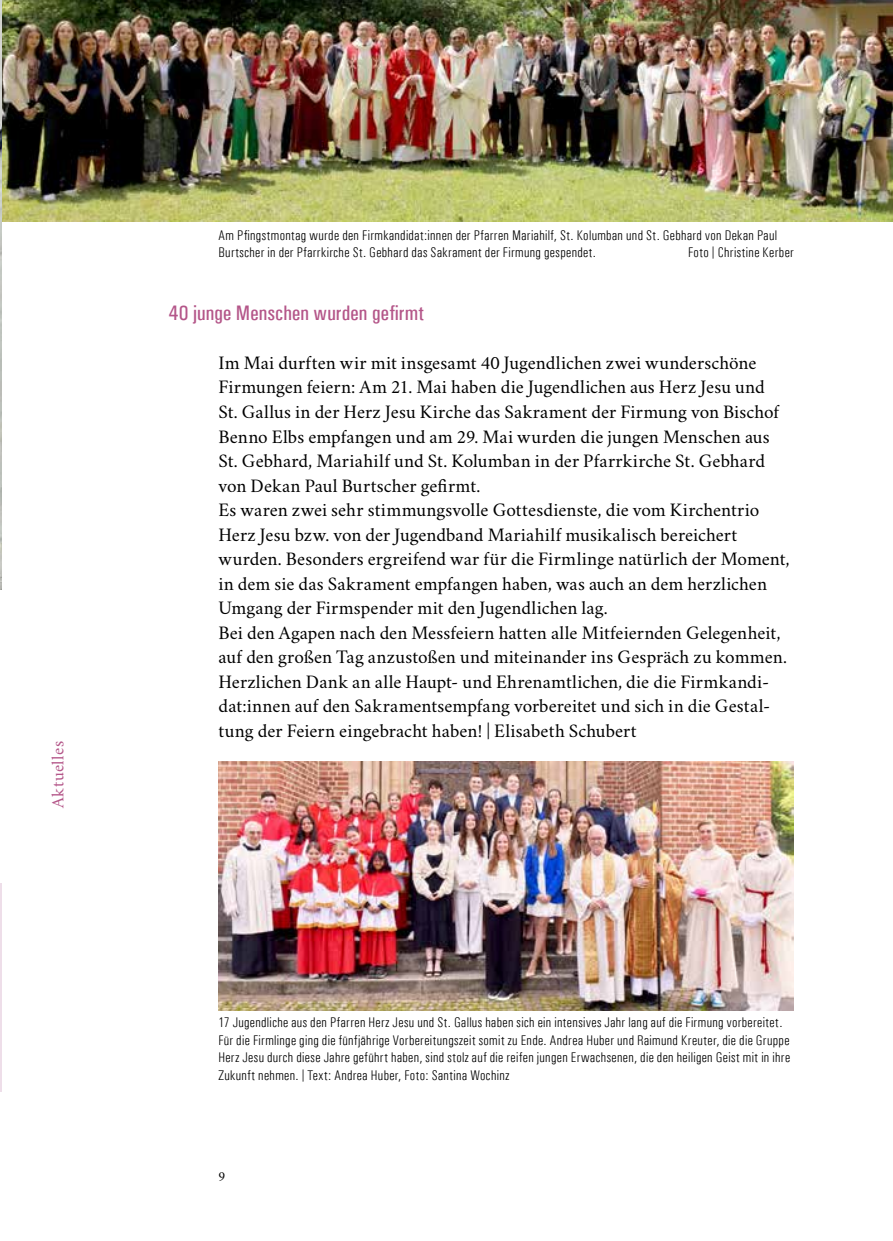
<style>
.page{position:relative;width:893px;height:1241px;background:#fff}
.page>*{position:absolute;margin:0;border:0;box-sizing:border-box;transform-origin:0 0}
.t1{font:500 condensed 21px "Univers";letter-spacing:.01em;color:#b45689}
.t2{font:19.25px/24.5px "Crimson";letter-spacing:.005em;color:#000}
.t3{font:17.5px "Crimson";letter-spacing:.025em;color:#b45689}
.t4{font:300 condensed 14px/17.5px "Univers";letter-spacing:.025em;color:#000}
.t5{font:14px "Crimson";color:#000}
.s1{font-family:"Crimson";font-weight:400;font-stretch:normal}
</style>
<div class="page">
<img style="left:2px;top:0;width:891px;height:222px">
<img style="left:218px;top:761px;width:576px;height:249px">
<hr style="left:0;top:883px;width:2px;height:208px;background:#eedee9">
<img style="left:0;top:0;width:2px;height:589px">
<p class="t3" style="left:44px;top:808px;width:69px;rotate:-90deg">Aktuelles</p>
<p class="t4" style="left:218px;top:226px;width:560px">Am Pfingstmontag wurde den Firmkandidat:innen der Pfarren Mariahilf, St. Kolumban und St. Gebhard von Dekan Paul<br>Burtscher in der Pfarrkirche St. Gebhard das Sakrament der Firmung gespendet.</p>
<p class="t4" style="left:688px;top:244px;width:107px">Foto <span class="s1">|</span> Christine Kerber</p>
<p class="t1" style="left:169px;top:300px;width:257px">40 junge Menschen wurden gefirmt</p>
<p class="t2" style="left:218px;top:348px;width:573px">Im Mai durften wir mit insgesamt 40 Jugendlichen zwei wunderschöne Firmungen feiern: Am 21. Mai haben die Jugendlichen aus Herz Jesu und<br>St. Gallus in der Herz Jesu Kirche das Sakrament der Firmung von Bischof Benno Elbs empfangen und am 29. Mai wurden die jungen Menschen aus St. Gebhard, Mariahilf und St. Kolumban in der Pfarrkirche St. Gebhard von Dekan Paul Burtscher gefirmt.<br>Es waren zwei sehr stimmungsvolle Gottesdienste, die vom Kirchentrio Herz Jesu bzw. von der Jugendband Mariahilf musikalisch bereichert wurden. Besonders ergreifend war für die Firmlinge natürlich der Moment, in dem sie das Sakrament empfangen haben, was auch an dem herzlichen Umgang der Firmspender mit den Jugendlichen lag.<br>Bei den Agapen nach den Messfeiern hatten alle Mitfeiernden Gelegenheit, auf den großen Tag anzustoßen und miteinander ins Gespräch zu kommen.<br>Herzlichen Dank an alle Haupt- und Ehrenamtlichen, die die Firmkandi&shy;dat:innen auf den Sakramentsempfang vorbereitet und sich in die Gestal&shy;tung der Feiern eingebracht haben! | Elisabeth Schubert</p>
<p class="t4" style="left:218px;top:1013px;width:573px">17 Jugendliche aus den Pfarren Herz Jesu und St. Gallus haben sich ein intensives Jahr lang auf die Firmung vorbereitet.<br>Für die Firmlinge ging die fünfjährige Vorbereitungszeit somit zu Ende. Andrea Huber und Raimund Kreuter, die die Gruppe Herz Jesu durch diese Jahre geführt haben, sind stolz auf die reifen jungen Erwachsenen, die den heiligen Geist mit in ihre Zukunft nehmen. <span class="s1">|</span> Text: Andrea Huber, Foto: Santina Wochinz</p>
<p class="t5" style="left:218px;top:1164px;width:8px">9</p>
</div>
